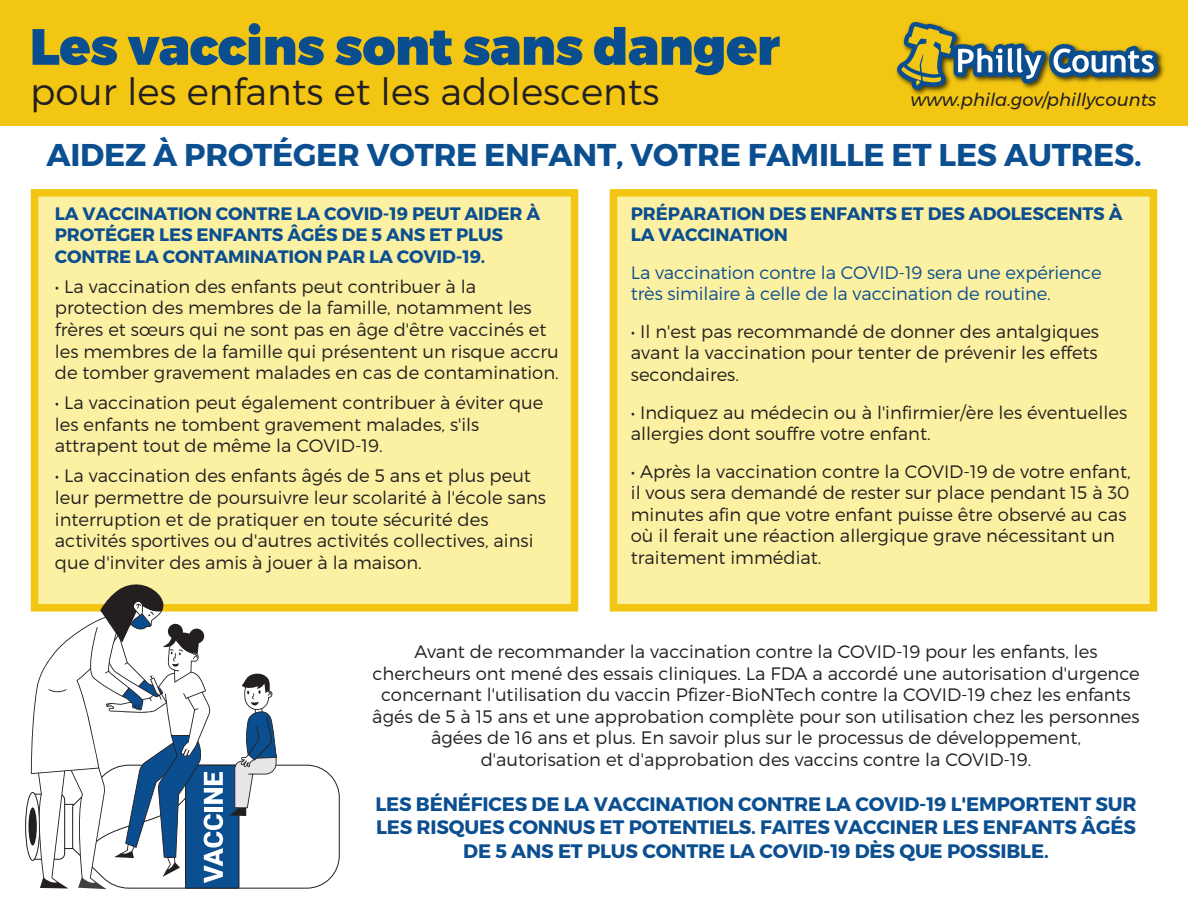
<style>
.page{position:relative;width:1188px;height:918px;background:#fff}
.page>*{position:absolute;margin:0;border:0;box-sizing:border-box;transform-origin:0 0}
.t1{font:900 51px "Montserrat";letter-spacing:-.01em;color:#0b4e90}
.t2{font:300 37.5px "Montserrat";color:#231f20}
.t3{font:700 31.5px "Montserrat";letter-spacing:-.01em;color:#0c4f90}
.t4{font:700 19.5px/23.4px "Montserrat";letter-spacing:-.01em;color:#0c4f90;text-align:center}
.t5{font:300 18px/21.6px "Montserrat";color:#231f20}
.t6{font:700 18px/21.6px "Montserrat";letter-spacing:-.01em;color:#0c4f90}
.t7{font:300 18px/21.6px "Montserrat";letter-spacing:-.01em;color:#0c4f90}
.t8{font:italic 18px "Montserrat";color:#231f20}
</style>
<div class="page">
<div style="left:0;top:0;width:1188px;height:125px;background:#f2c613"></div>
<div style="left:31px;top:189px;width:547px;height:423px;background:#fcf1a3;border:8px solid #f2c613"></div>
<div style="left:610px;top:189px;width:547px;height:423px;background:#fcf1a3;border:8px solid #f2c613"></div>
<svg style="left:25px;top:581px;width:315px;height:308px"></svg>
<svg style="left:891px;top:21px;width:275px;height:177px"></svg>
<h1 class="t1" style="left:30px;top:15px;width:752px">Les vaccins sont sans danger</h1>
<h2 class="t2" style="left:30px;top:69px;width:631px">pour les enfants et les adolescents</h2>
<p class="t8" style="left:910px;top:86px;width:247px">www.phila.gov/phillycounts</p>
<h3 class="t3" style="left:47px;top:135px;width:1097px">AIDEZ À PROTÉGER VOTRE ENFANT, VOTRE FAMILLE ET LES AUTRES.</h3>
<p class="t6" style="left:55px;top:203px;width:487px">LA VACCINATION CONTRE LA COVID-19 PEUT AIDER À<br>PROTÉGER LES ENFANTS ÂGÉS DE 5 ANS ET PLUS<br>CONTRE LA CONTAMINATION PAR LA COVID-19.</p>
<p class="t5" style="left:55px;top:275px;width:506px">• La vaccination des enfants peut contribuer à la protection des membres de la famille, notamment les frères et sœurs qui ne sont pas en âge d'être vaccinés et les membres de la famille qui présentent un risque accru de tomber gravement malades en cas de contamination.</p>
<p class="t5" style="left:55px;top:392px;width:490px">• La vaccination peut également contribuer à éviter que les enfants ne tombent gravement malades, s'ils attrapent tout de même la COVID-19.</p>
<p class="t5" style="left:55px;top:465px;width:493px">• La vaccination des enfants âgés de 5 ans et plus peut leur permettre de poursuivre leur scolarité à l'école sans interruption et de pratiquer en toute sécurité des activités sportives ou d'autres activités collectives, ainsi que d'inviter des amis à jouer à la maison.</p>
<p class="t6" style="left:631px;top:203px;width:493px">PRÉPARATION DES ENFANTS ET DES ADOLESCENTS À<br>LA VACCINATION</p>
<p class="t7" style="left:631px;top:261px;width:472px">La vaccination contre la COVID-19 sera une expérience très similaire à celle de la vaccination de routine.</p>
<p class="t5" style="left:631px;top:320px;width:470px;text-align:justify">• Il n'est pas recommandé de donner des antalgiques avant la vaccination pour tenter de prévenir les effets secondaires.</p>
<p class="t5" style="left:631px;top:401px;width:498px">• Indiquez au médecin ou à l'infirmier/ère les éventuelles allergies dont souffre votre enfant.</p>
<p class="t5" style="left:631px;top:460px;width:501px">• Après la vaccination contre la COVID-19 de votre enfant, il vous sera demandé de rester sur place pendant 15 à 30 minutes afin que votre enfant puisse être observé au cas où il ferait une réaction allergique grave nécessitant un traitement immédiat.</p>
<p class="t5" style="left:372px;top:641px;width:769px;text-align:center">Avant de recommander la vaccination contre la COVID-19 pour les enfants, les chercheurs ont mené des essais cliniques. La FDA a accordé une autorisation d'urgence concernant l'utilisation du vaccin Pfizer-BioNTech contre la COVID-19 chez les enfants âgés de 5 à 15 ans et une approbation complète pour son utilisation chez les personnes âgées de 16 ans et plus. En savoir plus sur le processus de développement, d'autorisation et d'approbation des vaccins contre la COVID-19.</p>
<p class="t4" style="left:375px;top:793px;width:763px">LES BÉNÉFICES DE LA VACCINATION CONTRE LA COVID-19 L'EMPORTENT SUR<br>LES RISQUES CONNUS ET POTENTIELS. FAITES VACCINER LES ENFANTS ÂGÉS<br>DE 5 ANS ET PLUS CONTRE LA COVID-19 DÈS QUE POSSIBLE.</p>
</div>
